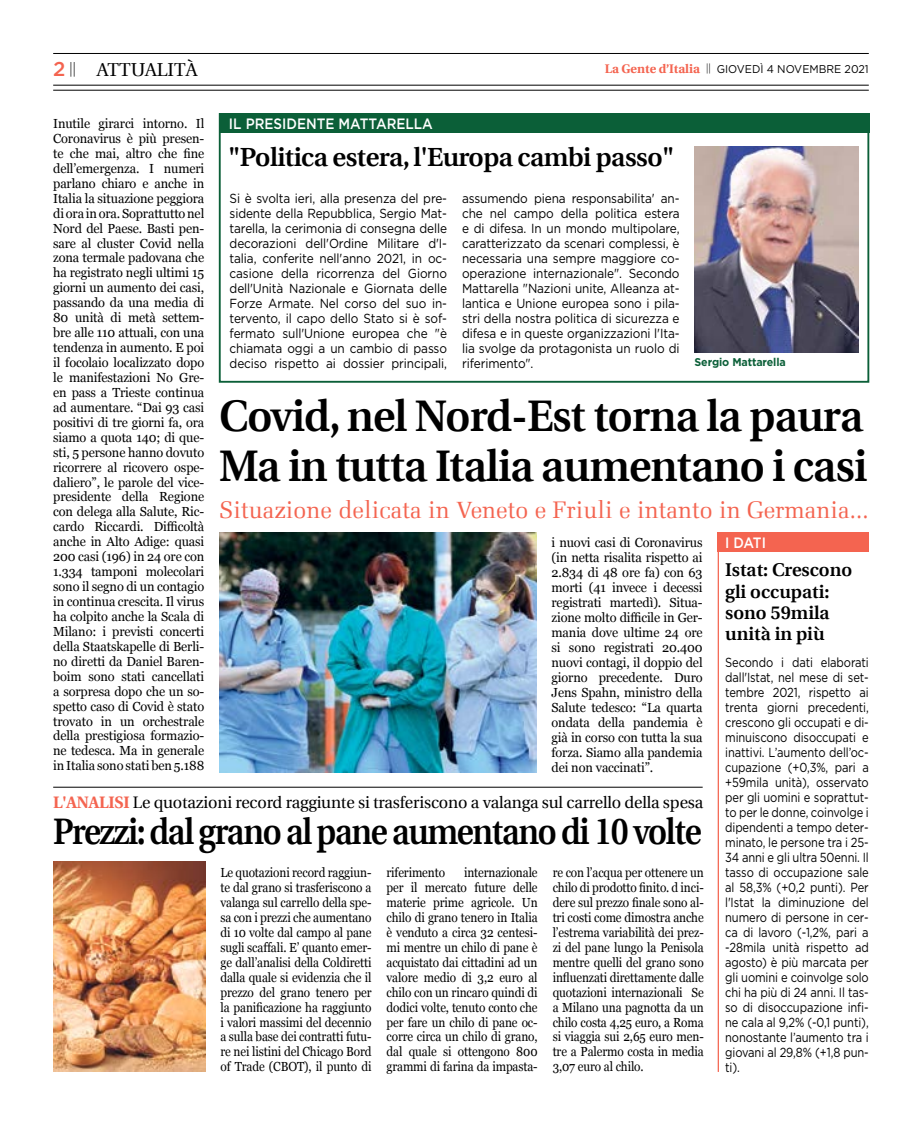
<style>
.page{position:relative;width:922px;height:1125px;background:#fff}
.page>*{position:absolute;margin:0;border:0;box-sizing:border-box;transform-origin:0 0}
.t1{font:600 44.25px/49.2px "Utopia";letter-spacing:-.02em;color:#000}
.t2{font:600 36.88px "Utopia";letter-spacing:-.04em;color:#000;scale:.89 1}
.t3{font:600 26.25px "Utopia";letter-spacing:-.02em;color:#000}
.t4{font:300 24px "Melior";color:#f46450;scale:.96 1}
.t5{font:18.75px "Utopia";color:#000}
.t6{font:600 18.5px/21.2px "Utopia";color:#000}
.t7{font:16.62px "Utopia";letter-spacing:-.01em;color:#000}
.t8{font:500 15px "Gotham";color:#fff;scale:.9 1}
.t9{font:300 14.62px "Myriad Pro";color:#000}
.t10{font:13.12px/14.9px "Georgia";letter-spacing:-.01em;color:#000;text-align:justify}
.t11{font:13.12px/14.9px "Georgia";letter-spacing:-.01em;color:#000;text-align:justify;scale:.9 1}
.t12{font:13.12px/15px "Gotham";letter-spacing:-.01em;color:#000;text-align:justify;scale:.9 1}
.t13{font:13.12px/15px "Gotham";letter-spacing:-.01em;color:#000;text-align:justify;scale:.85 1}
.t14{font:11.25px "Gotham";color:#000;scale:.95 1}
.t15{font:700 11.25px "Gotham";letter-spacing:-.01em;color:#0b5f38;scale:.95 1}
.s1{font-family:"Gotham";font-weight:500;font-size:20px;color:#f46450}
.s2{font-family:"Utopia";font-weight:700;font-size:12.5px;color:#f46450}
.s3{font-weight:700;color:#f46450}
</style>
<div class="page">
<hr style="left:53px;top:53px;width:815px;height:1px;background:#000">
<hr style="left:53px;top:90px;width:815px;height:1px;background:#000">
<hr style="left:53px;top:85px;width:815px;height:1px;background:#000">
<div style="left:219px;top:113px;width:650px;height:20px;background:#0b5f38"></div>
<img style="left:694px;top:147px;width:164px;height:206px">
<img style="left:219px;top:533px;width:317px;height:239px">
<div style="left:717px;top:533px;width:151px;height:19px;background:#f46450"></div>
<hr style="left:717px;top:534px;width:1px;height:538px;background:#f46450">
<img style="left:54px;top:861px;width:151px;height:211px">
<hr style="left:53px;top:787px;width:649px;height:1px;background:#000">
<h3 class="t5" style="left:97px;top:60px;width:102px">ATTUALITÀ</h3>
<p class="t9" style="left:53px;top:59px;width:24px"><span class="s1">2</span> ||</p>
<p class="t14" style="left:604px;top:62px;width:279px"><span class="s2">La Gente d’Italia</span> <sup>||</sup> GIOVEDÌ 4 NOVEMBRE 2021</p>
<p class="t8" style="left:229px;top:113px;width:228px">IL PRESIDENTE MATTARELLA</p>
<h3 class="t3" style="left:228px;top:142px;width:447px">"Politica estera, l'Europa cambi passo"</h3>
<p class="t12" style="left:229px;top:191px;width:243px">Si è svolta ieri, alla presenza del pre&shy;sidente della Repubblica, Sergio Mat&shy;tarella, la cerimonia di consegna delle decorazioni dell'Ordine Militare d'I&shy;talia, conferite nell'anno 2021, in oc&shy;casione della ricorrenza del Giorno dell'Unità Nazionale e Giornata delle Forze Armate. Nel corso del suo in&shy;tervento, il capo dello Stato si è sof&shy;fermato sull'Unione europea che "è chiamata oggi a un cambio di passo deciso rispetto ai dossier principali,</p>
<p class="t12" style="left:462px;top:191px;width:243px">assumendo piena responsabilita' an&shy;che nel campo della politica estera e di difesa. In un mondo multipolare, caratterizzato da scenari complessi, è necessaria una sempre maggiore co&shy;operazione internazionale". Secondo Mattarella "Nazioni unite, Alleanza at&shy;lantica e Unione europea sono i pila&shy;stri della nostra politica di sicurezza e difesa e in queste organizzazioni l'Ita&shy;lia svolge da protagonista un ruolo di riferimento".</p>
<p class="t10" style="left:53px;top:116px;width:153px">Inutile girarci intorno. Il Coronavirus è più presen&shy;te che mai, altro che fine dell’emergenza. I numeri parlano chiaro e anche in Italia la situazione peggiora di ora in ora. Soprattutto nel Nord del Paese. Basti pen&shy;sare al cluster Covid nella zona termale padovana che ha registrato negli ultimi 15 giorni un aumento dei casi, passando da una media di 80 unità di metà settem&shy;bre alle 110 attuali, con una tendenza in aumento. E poi il focolaio localizzato dopo le manifestazioni No Gre&shy;en pass a Trieste continua ad aumentare. “Dai 93 casi positivi di tre giorni fa, ora siamo a quota 140; di que&shy;sti, 5 persone hanno dovuto ricorrere al ricovero ospe&shy;daliero”, le parole del vice&shy;presidente della Regione con delega alla Salute, Ric&shy;cardo Riccardi. Difficoltà anche in Alto Adige: quasi 200 casi (196) in 24 ore con 1.334 tamponi molecolari sono il segno di un contagio in continua crescita. Il virus ha colpito anche la Scala di Milano: i previsti concerti della Staatskapelle di Berli&shy;no diretti da Daniel Baren&shy;boim sono stati cancellati a sorpresa dopo che un so&shy;spetto caso di Covid è stato trovato in un orchestrale della prestigiosa formazio&shy;ne tedesca. Ma in generale in Italia sono stati ben 5.188</p>
<p class="t15" style="left:694px;top:354px;width:97px">Sergio Mattarella</p>
<h1 class="t1" style="left:219px;top:392px;width:649px">Covid, nel Nord-Est torna la paura<br>Ma in tutta Italia aumentano i casi</h1>
<h3 class="t4" style="left:219px;top:500px;width:678px">Situazione delicata in Veneto e Friuli e intanto in Germania...</h3>
<p class="t8" style="left:725px;top:533px;width:47px">I DATI</p>
<p class="t10" style="left:551px;top:535px;width:153px">i nuovi casi di Coronavirus (in netta risalita rispetto ai 2.834 di 48 ore fa) con 63 morti (41 invece i decessi registrati martedì). Situa&shy;zione molto difficile in Ger&shy;mania dove ultime 24 ore si sono registrati 20.400 nuovi contagi, il doppio del giorno precedente. Duro Jens Spahn, ministro della Salute tedesco: “La quarta ondata della pandemia è già in corso con tutta la sua forza. Siamo alla pandemia dei non vaccinati”.</p>
<h3 class="t6" style="left:725px;top:560px;width:128px">Istat: Crescono gli occupati: sono 59mila unità in più</h3>
<p class="t13" style="left:725px;top:655px;width:170px">Secondo i dati elaborati dall'Istat, nel mese di set&shy;tembre 2021, rispetto ai trenta giorni precedenti, crescono gli occupati e di&shy;minuiscono disoccupati e inattivi. L’aumento dell’oc&shy;cupazione (+0,3%, pari a +59mila unità), osservato per gli uomini e soprattut&shy;to per le donne, coinvolge i dipendenti a tempo deter&shy;minato, le persone tra i 25- 34 anni e gli ultra 50enni. Il tasso di occupazione sale al 58,3% (+0,2 punti). Per l'Istat la diminuzione del numero di persone in cer&shy;ca di lavoro (-1,2%, pari a -28mila unità rispetto ad agosto) è più marcata per gli uomini e coinvolge solo chi ha più di 24 anni. Il tas&shy;so di disoccupazione infi&shy;ne cala al 9,2% (-0,1 punti), nonostante l’aumento tra i giovani al 29,8% (+1,8 pun&shy;ti).</p>
<p class="t7" style="left:53px;top:793px;width:651px"><span class="s3">L'ANALISI</span> Le quotazioni record raggiunte si trasferiscono a valanga sul carrello della spesa</p>
<h2 class="t2" style="left:53px;top:811px;width:730px">Prezzi: dal grano al pane aumentano di 10 volte</h2>
<p class="t11" style="left:386px;top:865px;width:169px;text-indent:77px">internazionale per il mercato future delle materie prime agricole. Un chilo di grano tenero in Italia è venduto a circa 32 centesi&shy;mi mentre un chilo di pane è acquistato dai cittadini ad un valore medio di 3,2 euro al chilo con un rincaro quindi di dodici volte, tenuto conto che per fare un chilo di pane oc&shy;corre circa un chilo di grano, dal quale si ottengono 800 grammi di farina da impasta-</p>
<p class="t11" style="left:552px;top:865px;width:169px">re con l’acqua per ottenere un chilo di prodotto finito. d inci&shy;dere sul prezzo finale sono al&shy;tri costi come dimostra anche l’estrema variabilità dei prez&shy;zi del pane lungo la Penisola mentre quelli del grano sono influenzati direttamente dalle quotazioni internazionali Se a Milano una pagnotta da un chilo costa 4,25 euro, a Roma si viaggia sui 2,65 euro men&shy;tre a Palermo costa in media 3,07 euro al chilo.</p>
<p class="t11" style="left:220px;top:865px;width:169px">Le quotazioni record raggiun&shy;te dal grano si trasferiscono a valanga sul carrello della spe&shy;sa con i prezzi che aumentano di 10 volte dal campo al pane sugli scaffali. E’ quanto emer&shy;ge dall’analisi della Coldiretti dalla quale si evidenzia che il prezzo del grano tenero per la panificazione ha raggiunto i valori massimi del decennio a sulla base dei contratti futu&shy;re nei listini del Chicago Bord of Trade (CBOT), il punto di</p>
<p class="t11" style="left:386px;top:865px;width:67px">riferimento</p>
</div>
